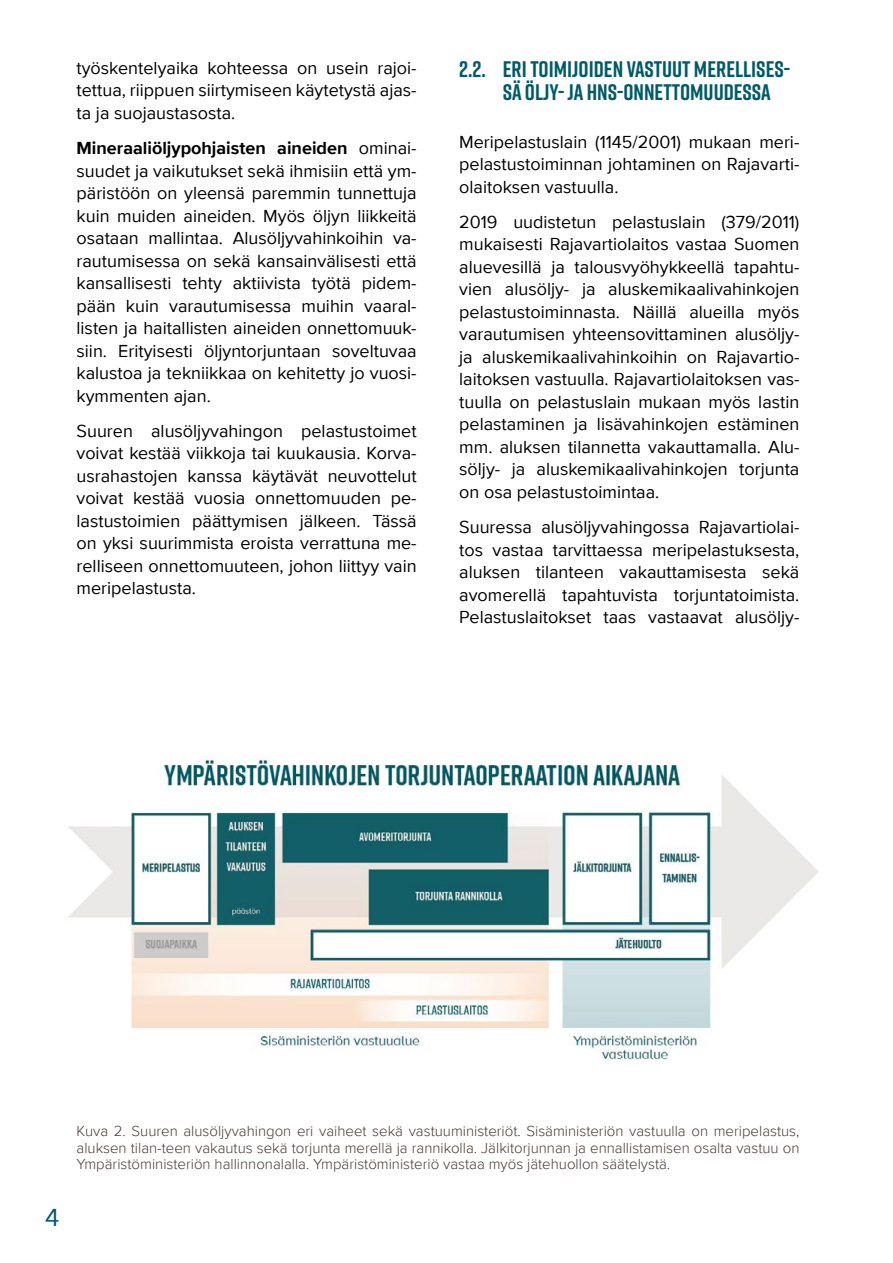
<style>
.page{position:relative;width:893px;height:1263px;background:#fff}
.page>*{position:absolute;margin:0;border:0;box-sizing:border-box;transform-origin:0 0}
.t1{font:25.5px "Proxima Nova A";color:#005b67}
.Otsikko_3{font:700 22.5px/22.5px "Rift";color:#005b67}
.t2{font:18px/22.5px "Proxima Nova";color:#000;text-align:justify}
.Kuvateksti{font:300 15px/16.5px "Proxima Nova";color:#453a36;text-align:justify}
.s1{font-weight:700}
</style>
<div class="page">
<img style="left:68px;top:758px;width:750px;height:302px">
<p class="t2" style="left:77px;top:56px;width:342px">työskentelyaika kohteessa on usein rajoi&shy;tettua, riippuen siirtymiseen käytetystä ajas&shy;ta ja suojaustasosta.</p>
<p class="t2" style="left:77px;top:136px;width:342px"><span class="s1">Mineraaliöljypohjaisten aineiden</span> ominai&shy;suudet ja vaikutukset sekä ihmisiin että ym&shy;päristöön on yleensä paremmin tunnettuja kuin muiden aineiden. Myös öljyn liikkeitä osataan mallintaa. Alusöljyvahinkoihin va&shy;rautumisessa on sekä kansainvälisesti että kansallisesti tehty aktiivista työtä pidem&shy;pään kuin varautumisessa muihin vaaral&shy;listen ja haitallisten aineiden onnettomuuk&shy;siin. Erityisesti öljyntorjuntaan soveltuvaa kalustoa ja tekniikkaa on kehitetty jo vuosi&shy;kymmenten ajan.</p>
<p class="t2" style="left:77px;top:419px;width:342px">Suuren alusöljyvahingon pelastustoimet voivat kestää viikkoja tai kuukausia. Korva&shy;usrahastojen kanssa käytävät neuvottelut voivat kestää vuosia onnettomuuden pe&shy;lastustoimien päättymisen jälkeen. Tässä on yksi suurimmista eroista verrattuna me&shy;relliseen onnettomuuteen, johon liittyy vain meripelastusta.</p>
<p class="Otsikko_3" style="left:503px;top:58px;width:289px;text-indent:-44px">2.2. ERI TOIMIJOIDEN VASTUUT MERELLISES-<br>SÄ ÖLJY- JA HNS-ONNETTOMUUDESSA</p>
<p class="t2" style="left:459px;top:130px;width:342px">Meripelastuslain (1145/2001) mukaan meri&shy;pelastustoiminnan johtaminen on Rajavarti&shy;olaitoksen vastuulla.</p>
<p class="t2" style="left:459px;top:210px;width:342px">2019 uudistetun pelastuslain (379/2011) mukaisesti Rajavartiolaitos vastaa Suomen aluevesillä ja talousvyöhykkeellä tapahtu&shy;vien alusöljy- ja aluskemikaalivahinkojen pelastustoiminnasta. Näillä alueilla myös varautumisen yhteensovittaminen alusöljy&shy;ja aluskemikaalivahinkoihin on Rajavartio&shy;laitoksen vastuulla. Rajavartiolaitoksen vas&shy;tuulla on pelastuslain mukaan myös lastin pelastaminen ja lisävahinkojen estäminen mm. aluksen tilannetta vakauttamalla. Alu&shy;söljy- ja aluskemikaalivahinkojen torjunta on osa pelastustoimintaa.</p>
<p class="t2" style="left:459px;top:515px;width:342px">Suuressa alusöljyvahingossa Rajavartiolai&shy;tos vastaa tarvittaessa meripelastuksesta, aluksen tilanteen vakauttamisesta sekä avomerellä tapahtuvista torjuntatoimista.<br>Pelastuslaitokset taas vastaavat alusöljy-</p>
<h1 class="t1" style="left:45px;top:1198px;width:16px">4</h1>
<p class="Kuvateksti" style="left:77px;top:1122px;width:724px">Kuva 2. Suuren alusöljyvahingon eri vaiheet sekä vastuuministeriöt. Sisäministeriön vastuulla on meripelastus, aluksen tilan-teen vakautus sekä torjunta merellä ja rannikolla. Jälkitorjunnan ja ennallistamisen osalta vastuu on Ympäristöministeriön hallinnonalalla. Ympäristöministeriö vastaa myös jätehuollon säätelystä.</p>
</div>
